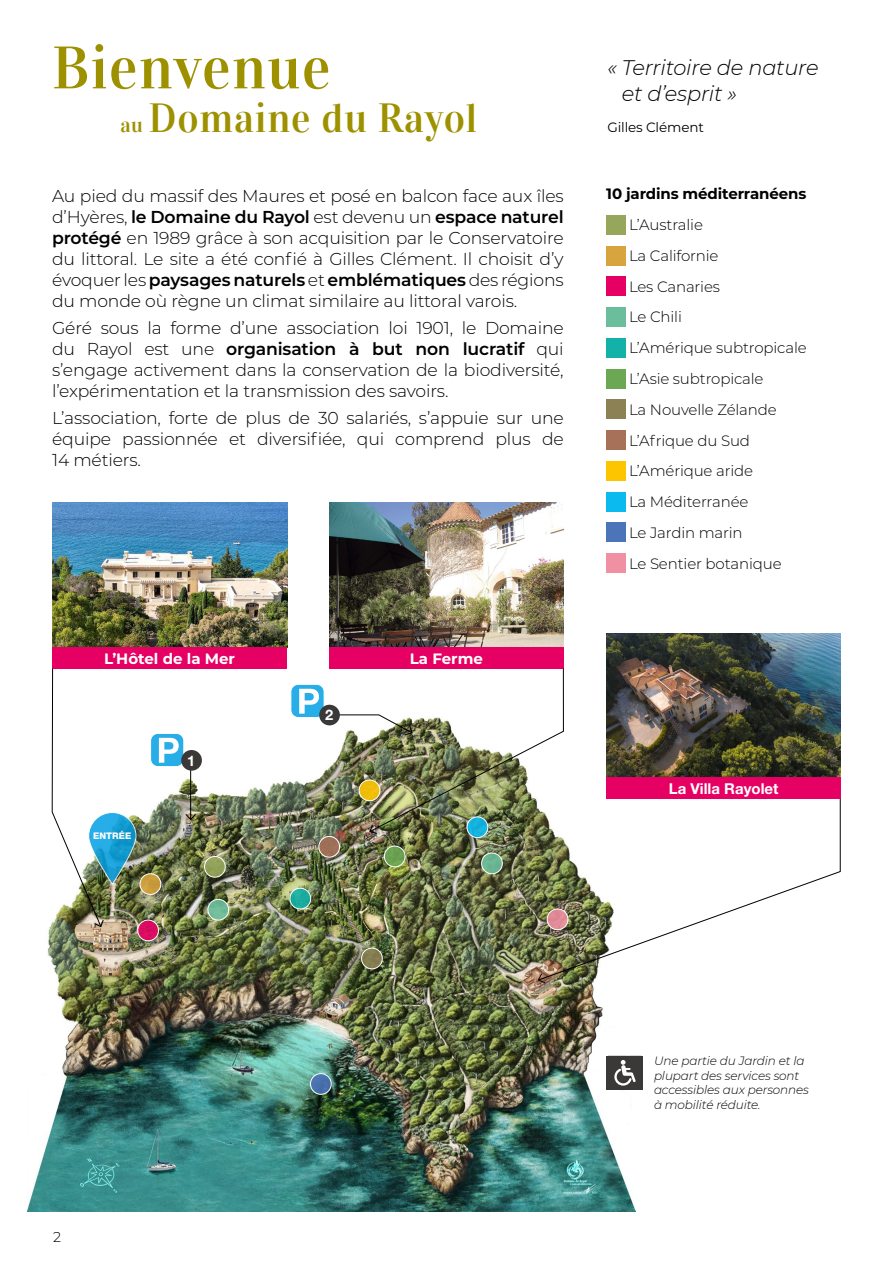
<style>
.page{position:relative;width:893px;height:1263px;background:#fff}
.page>*{position:absolute;margin:0;border:0;box-sizing:border-box;transform-origin:0 0}
.t1{font:60px "Vidaloka";letter-spacing:.02em;color:#9d9100}
.t2{font:40.65px "Vidaloka";letter-spacing:.02em;color:#9d9100}
.t3{font:italic 300 21px/26.7px "Montserrat";letter-spacing:-.01em;color:#000}
.t4{font:300 17.25px/21px "Montserrat";letter-spacing:-.01em;color:#000;text-align:justify}
.t5{font:300 15px/30.8px "Montserrat";letter-spacing:-.01em;color:#000}
.t6{font:700 15px "Montserrat";letter-spacing:-.01em;color:#000}
.t7{font:700 15px "Montserrat";color:#fff}
.t8{font:700 15px "Helvetica Neue LT Std";color:#fff}
.t9{font:700 14.55px "Helvetica Neue LT Std";color:#fff}
.t10{font:300 14.25px "Montserrat";color:#000}
.t11{font:13.5px "Montserrat";letter-spacing:-.01em;color:#000}
.t12{font:italic 300 12px/14.4px "Montserrat";letter-spacing:-.01em;color:#000}
.t13{font:800 9.15px "Helvetica Neue LT Std";color:#fff}
.s1{font-size:21px}
.s2{font-weight:600}
</style>
<div class="page">
<img style="left:27px;top:718px;width:608px;height:493px">
<img style="left:52px;top:503px;width:235px;height:144px">
<div style="left:52px;top:647px;width:235px;height:22px;background:#e60064"></div>
<img style="left:329px;top:503px;width:235px;height:144px">
<div style="left:329px;top:647px;width:235px;height:22px;background:#e60064"></div>
<img style="left:606px;top:633px;width:235px;height:145px">
<div style="left:606px;top:778px;width:235px;height:21px;background:#e60064"></div>
<svg style="left:89px;top:812px;width:47px;height:72px"></svg>
<div style="left:88px;top:812px;width:48px;height:73px;border:1px solid #fff;border-radius:24px"></div>
<svg style="left:537px;top:798px;width:304px;height:183px"></svg>
<svg style="left:537px;top:973px;width:9px;height:11px"></svg>
<svg style="left:51px;top:668px;width:53px;height:259px"></svg>
<img style="left:336px;top:668px;width:228px;height:166px">
<svg style="left:291px;top:684px;width:33px;height:33px"></svg>
<div style="left:291px;top:684px;width:33px;height:34px;border:1px solid #fff;border-radius:7px"></div>
<svg style="left:299px;top:689px;width:20px;height:25px"></svg>
<div style="left:319px;top:705px;width:21px;height:20px;background:#3a3938;border-radius:50%"></div>
<hr style="left:190px;top:761px;width:1px;height:58px;background:#000">
<svg style="left:185px;top:813px;width:12px;height:7px"></svg>
<svg style="left:151px;top:733px;width:33px;height:34px"></svg>
<div style="left:150px;top:733px;width:34px;height:34px;border:1px solid #fff;border-radius:7px"></div>
<svg style="left:159px;top:738px;width:20px;height:25px"></svg>
<div style="left:181px;top:750px;width:21px;height:21px;background:#3a3938;border-radius:50%"></div>
<div style="left:606px;top:1056px;width:37px;height:33px;background:#3a3938"></div>
<svg style="left:614px;top:1060px;width:22px;height:26px"></svg>
<div style="left:606px;top:215px;width:19px;height:19px;background:#96a65a"></div>
<div style="left:606px;top:246px;width:19px;height:19px;background:#d8a43d"></div>
<div style="left:606px;top:277px;width:19px;height:19px;background:#e60064"></div>
<div style="left:606px;top:308px;width:19px;height:19px;background:#6bbe9c"></div>
<div style="left:606px;top:338px;width:19px;height:19px;background:#12b2a9"></div>
<div style="left:606px;top:369px;width:19px;height:19px;background:#6ca853"></div>
<div style="left:606px;top:400px;width:19px;height:19px;background:#8c8154"></div>
<div style="left:606px;top:431px;width:19px;height:19px;background:#a67158"></div>
<div style="left:606px;top:461px;width:19px;height:19px;background:#fdc500"></div>
<div style="left:606px;top:492px;width:19px;height:19px;background:#0bbbef"></div>
<div style="left:606px;top:523px;width:19px;height:19px;background:#4b74b9"></div>
<div style="left:606px;top:554px;width:19px;height:19px;background:#f190a3"></div>
<div style="left:205px;top:856px;width:20px;height:21px;background:#96a65a;border-radius:50%"></div>
<div style="left:204px;top:856px;width:22px;height:21px;border:1px solid #fff;border-radius:50%"></div>
<svg style="left:140px;top:874px;width:21px;height:20px"></svg>
<div style="left:140px;top:873px;width:21px;height:22px;border:1px solid #fff;border-radius:50%"></div>
<svg style="left:138px;top:920px;width:20px;height:21px"></svg>
<div style="left:137px;top:920px;width:22px;height:21px;border:1px solid #fff;border-radius:50%"></div>
<svg style="left:208px;top:899px;width:21px;height:21px"></svg>
<div style="left:208px;top:899px;width:21px;height:21px;border:1px solid #fff;border-radius:50%"></div>
<svg style="left:290px;top:888px;width:21px;height:21px"></svg>
<div style="left:290px;top:888px;width:21px;height:21px;border:1px solid #fff;border-radius:50%"></div>
<div style="left:384px;top:846px;width:21px;height:21px;background:#6ca853;border-radius:50%"></div>
<div style="left:384px;top:846px;width:21px;height:21px;border:1px solid #fff;border-radius:50%"></div>
<svg style="left:362px;top:948px;width:20px;height:21px"></svg>
<div style="left:361px;top:948px;width:22px;height:21px;border:1px solid #fff;border-radius:50%"></div>
<svg style="left:482px;top:853px;width:20px;height:21px"></svg>
<div style="left:481px;top:852px;width:22px;height:22px;border:1px solid #fff;border-radius:50%"></div>
<svg style="left:310px;top:1073px;width:21px;height:21px"></svg>
<div style="left:310px;top:1073px;width:22px;height:22px;border:1px solid #fff;border-radius:50%"></div>
<svg style="left:547px;top:909px;width:21px;height:21px"></svg>
<div style="left:547px;top:908px;width:21px;height:22px;border:1px solid #fff;border-radius:50%"></div>
<svg style="left:319px;top:836px;width:21px;height:21px"></svg>
<div style="left:318px;top:836px;width:22px;height:21px;border:1px solid #fff;border-radius:50%"></div>
<svg style="left:359px;top:780px;width:21px;height:21px"></svg>
<div style="left:359px;top:779px;width:21px;height:22px;border:1px solid #fff;border-radius:50%"></div>
<svg style="left:467px;top:817px;width:21px;height:21px"></svg>
<div style="left:467px;top:816px;width:21px;height:22px;border:1px solid #fff;border-radius:50%"></div>
<h1 class="t1" style="left:52px;top:32px;width:280px">Bienvenue</h1>
<h2 class="t2" style="left:121px;top:94px;width:358px"><span class="s1">au</span> Domaine du Rayol</h2>
<p class="t4" style="left:52px;top:184px;width:513px">Au pied du massif des Maures et posé en balcon face aux îles d’Hyères, <span class="s2">le Domaine du Rayol</span> est devenu un <span class="s2">espace naturel protégé</span> en 1989 grâce à son acquisition par le Conservatoire du littoral. Le site a été confié à Gilles Clément. Il choisit d’y évoquer les <span class="s2">paysages naturels</span> et <span class="s2">emblématiques</span> des régions du monde où règne un climat similaire au littoral varois.</p>
<p class="t4" style="left:52px;top:317px;width:513px">Géré sous la forme d’une association loi 1901, le Domaine du Rayol est une <span class="s2">organisation à but non lucratif</span> qui s’engage activement dans la conservation de la biodiversité, l’expérimentation et la transmission des savoirs.</p>
<p class="t4" style="left:52px;top:407px;width:513px">L’association, forte de plus de 30 salariés, s’appuie sur une équipe passionnée et diversifiée, qui comprend plus de 14 métiers.</p>
<p class="t7" style="left:104px;top:648px;width:133px">L’Hôtel de la Mer</p>
<p class="t7" style="left:410px;top:648px;width:75px">La Ferme</p>
<p class="t13" style="left:93px;top:830px;width:39px">ENTRÉE</p>
<p class="t9" style="left:187px;top:751px;width:10px">1</p>
<p class="t9" style="left:325px;top:706px;width:10px">2</p>
<p class="t3" style="left:622px;top:53px;width:198px;text-indent:-15px">« Territoire de nature et d’esprit »</p>
<p class="t11" style="left:607px;top:118px;width:98px">Gilles Clément</p>
<p class="t6" style="left:606px;top:183px;width:202px">10 jardins méditerranéens</p>
<p class="t5" style="left:629px;top:209px;width:179px">L’Australie<br>La Californie<br>Les Canaries<br>Le Chili<br>L’Amérique subtropicale<br>L’Asie subtropicale<br>La Nouvelle Zélande<br>L’Afrique du Sud<br>L’Amérique aride<br>La Méditerranée<br>Le Jardin marin<br>Le Sentier botanique</p>
<p class="t8" style="left:669px;top:779px;width:111px">La Villa Rayolet</p>
<p class="t10" style="left:53px;top:1227px;width:10px">2</p>
<p class="t12" style="left:654px;top:1053px;width:156px">Une partie du Jardin et la plupart des services sont accessibles aux personnes à mobilité réduite.</p>
</div>
